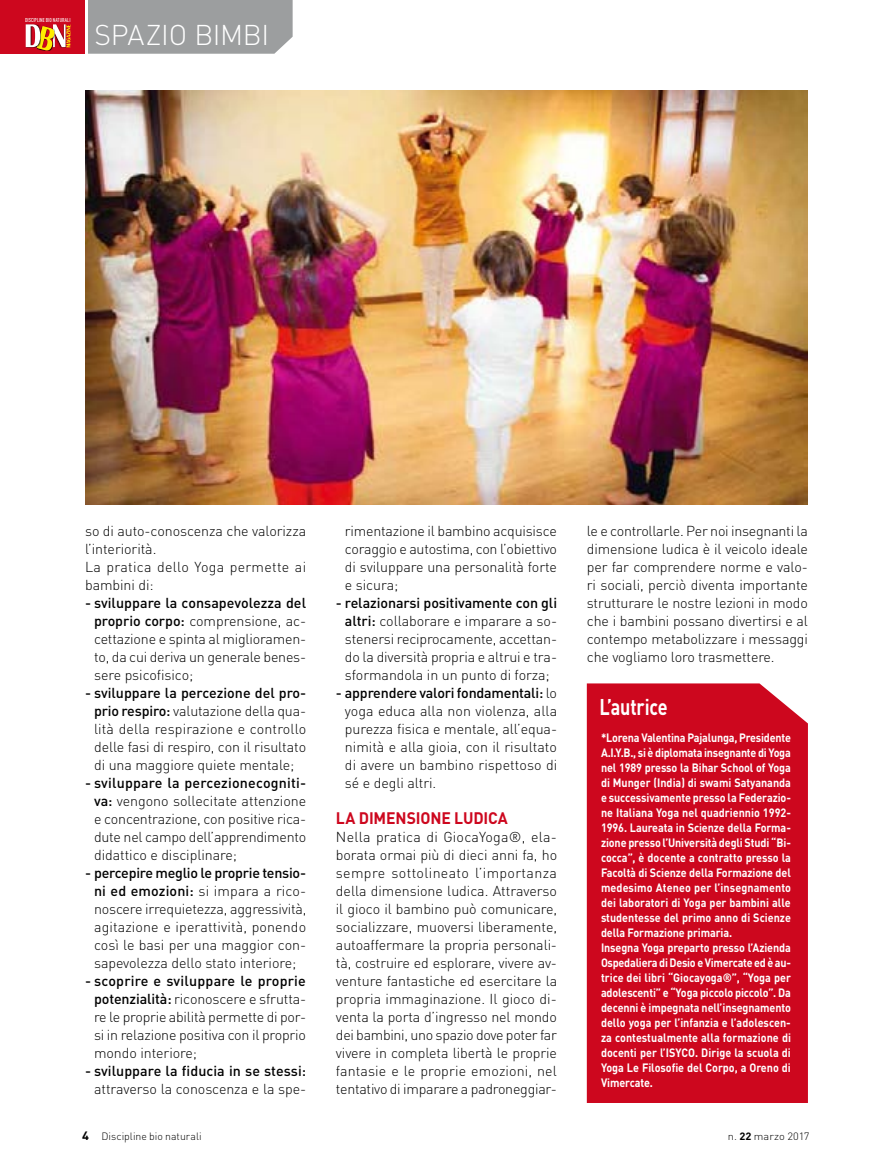
<style>
.page{position:relative;width:893px;height:1170px;background:#fff}
.page>*{position:absolute;margin:0;border:0;box-sizing:border-box;transform-origin:0 0}
.t1{font:300 28.2px "DIN Pro";letter-spacing:-.015em;color:#fff}
.t2{font:700 22.5px "DIN Pro";letter-spacing:-.01em;color:#fff;scale:.8 1}
.t3{font:700 16.5px "DIN Pro";letter-spacing:-.01em;color:#cd071e;scale:.95 1}
.t4{font:300 14.25px/18px "DIN Pro";letter-spacing:-.005em;color:#000;text-align:justify}
.t5{font:500 14.25px "DIN Pro";letter-spacing:.005em;color:#000}
.t6{font:700 12px/15px "DIN Pro";letter-spacing:-.01em;color:#fff;scale:.9 1}
.t7{font:300 10.5px "DIN Pro";color:#000}
.t8{font:300 10.5px "DIN Pro";color:#000;scale:1.05 1}
.t9{font:500 condensed 5.7px "DIN Pro";letter-spacing:.015em;color:#fff;scale:.95 1}
.s1{font-weight:500}
.s2{font-weight:700;font-size:12px}
.s3{font-weight:700}
</style>
<div class="page">
<div style="left:88px;top:0;width:205px;height:54px;background:#9c9e9f"></div>
<div style="left:0;top:0;width:84px;height:54px;background:#cd071e"></div>
<svg style="left:26px;top:24px;width:44px;height:27px"></svg>
<img style="left:85px;top:90px;width:723px;height:414px">
<div style="left:587px;top:683px;width:221px;height:419px;background:#cd071e"></div>
<p class="t9" style="left:25px;top:15px;width:49px">DISCIPLINE BIO NATURALI</p>
<h1 class="t1" style="left:94px;top:13px;width:176px">SPAZIO BIMBI</h1>
<p class="t4" style="left:85px;top:520px;width:223px;text-align:left">so di auto-conoscenza che valorizza l’interiorità.<br>La pratica dello Yoga permette ai bambini di:</p>
<p class="t4" style="left:94px;top:592px;width:214px;text-indent:-9px"><span class="s1">- sviluppare la consapevolezza del proprio corpo:</span> comprensione, ac&shy;cettazione e spinta al miglioramen&shy;to, da cui deriva un generale benes&shy;sere psicofisico;</p>
<p class="t4" style="left:94px;top:682px;width:214px;text-indent:-9px"><span class="s1">- sviluppare la percezione del pro&shy;prio respiro:</span> valutazione della qua&shy;lità della respirazione e controllo delle fasi di respiro, con il risultato di una maggiore quiete mentale;</p>
<p class="t4" style="left:94px;top:772px;width:214px;text-indent:-9px"><span class="s1">- sviluppare la percezionecogniti&shy;va:</span> vengono sollecitate attenzione e concentrazione, con positive rica&shy;dute nel campo dell’apprendimento didattico e disciplinare;</p>
<p class="t4" style="left:94px;top:862px;width:214px;text-indent:-9px"><span class="s1">- percepire meglio le proprie tensio&shy;ni ed emozioni:</span> si impara a rico&shy;noscere irrequietezza, aggressività, agitazione e iperattività, ponendo così le basi per una maggior con&shy;sapevolezza dello stato interiore;</p>
<p class="t4" style="left:94px;top:970px;width:214px;text-indent:-9px"><span class="s1">- scoprire e sviluppare le proprie potenzialità:</span> riconoscere e sfrutta&shy;re le proprie abilità permette di por&shy;si in relazione positiva con il proprio mondo interiore;</p>
<p class="t5" style="left:85px;top:1059px;width:223px">- sviluppare la fiducia in se stessi:</p>
<p class="t4" style="left:94px;top:1078px;width:214px">attraverso la conoscenza e la spe-</p>
<p class="t4" style="left:345px;top:520px;width:214px">rimentazione il bambino acquisisce coraggio e autostima, con l’obiettivo di sviluppare una personalità forte e sicura;</p>
<p class="t4" style="left:345px;top:592px;width:214px;text-indent:-9px"><span class="s1">- relazionarsi positivamente con gli altri:</span> collaborare e imparare a so&shy;stenersi reciprocamente, accettan&shy;do la diversità propria e altrui e tra&shy;sformandola in un punto di forza;</p>
<p class="t4" style="left:345px;top:682px;width:214px;text-indent:-9px"><span class="s1">- apprendere valori fondamentali:</span> lo yoga educa alla non violenza, alla purezza fisica e mentale, all’equa&shy;nimità e alla gioia, con il risultato di avere un bambino rispettoso di sé e degli altri.</p>
<p class="t3" style="left:336px;top:804px;width:183px">LA DIMENSIONE LUDICA</p>
<p class="t4" style="left:336px;top:826px;width:223px">Nella pratica di GiocaYoga®, ela&shy;borata ormai più di dieci anni fa, ho sempre sottolineato l’importanza della dimensione ludica. Attraverso il gioco il bambino può comunicare, socializzare, muoversi liberamente, autoaffermare la propria personali&shy;tà, costruire ed esplorare, vivere av&shy;venture fantastiche ed esercitare la propria immaginazione. Il gioco di&shy;venta la porta d’ingresso nel mondo dei bambini, uno spazio dove poter far vivere in completa libertà le proprie fantasie e le proprie emozioni, nel tentativo di imparare a padroneggiar-</p>
<p class="t4" style="left:587px;top:520px;width:223px">le e controllarle. Per noi insegnanti la dimensione ludica è il veicolo ideale per far comprendere norme e valo&shy;ri sociali, perciò diventa importante strutturare le nostre lezioni in modo che i bambini possano divertirsi e al contempo metabolizzare i messaggi che vogliamo loro trasmettere.</p>
<h2 class="t2" style="left:600px;top:687px;width:86px">L’autrice</h2>
<p class="t6" style="left:601px;top:728px;width:213px">*Lorena Valentina Pajalunga, Presidente A.I.Y.B., si è diplomata insegnante di Yoga nel 1989 presso la Bihar School of Yoga di Munger (India) di swami Satyananda e successivamente presso la Federazio&shy;ne Italiana Yoga nel quadriennio 1992- 1996. Laureata in Scienze della Forma&shy;zione presso l’Università degli Studi “Bi&shy;cocca”, è docente a contratto presso la Facoltà di Scienze della Formazione del medesimo Ateneo per l’insegnamento dei laboratori di Yoga per bambini alle studentesse del primo anno di Scienze della Formazione primaria.<br>Insegna Yoga preparto presso l’Azienda Ospedaliera di Desio e Vimercate ed è au&shy;trice dei libri “Giocayoga®”, “Yoga per adolescenti” e “Yoga piccolo piccolo”. Da decenni è impegnata nell’insegnamento dello yoga per l’infanzia e l’adolescen&shy;za contestualmente alla formazione di docenti per l’ISYCO. Dirige la scuola di Yoga Le Filosofie del Corpo, a Oreno di Vimercate.</p>
<p class="t7" style="left:82px;top:1127px;width:121px"><span class="s2">4</span> Discipline bio naturali</p>
<p class="t8" style="left:728px;top:1127px;width:79px">n. <span class="s3">22</span> marzo 2017</p>
</div>
